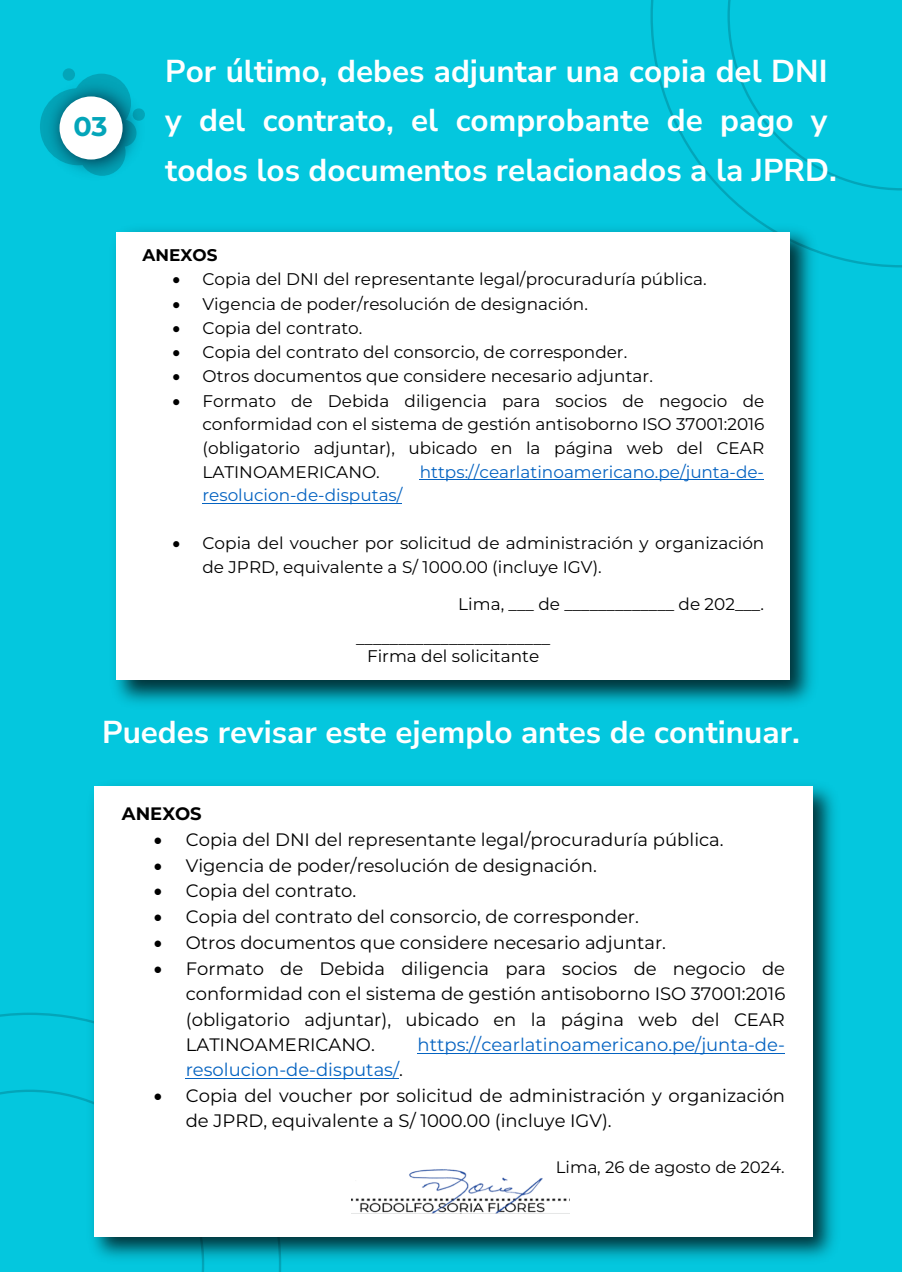
<style>
.page{position:relative;width:902px;height:1272px;background:#04c7de}
.page>*{position:absolute;margin:0;border:0;box-sizing:border-box;transform-origin:0 0}
.t1{font:200 31.5px/49.5px "Nunito Sans 12 pt";color:#fff}
.t2{font:700 27px "Montserrat";color:#03a5b9}
.t3{font:18px/25.2px "Montserrat";color:#000;text-align:justify}
.t4{font:18px "Montserrat";color:#0563c1}
.t5{font:700 18px "Montserrat";color:#000}
.t6{font:16.8px/23.5px "Montserrat";color:#000;text-align:justify}
.t7{font:16.8px "Montserrat";color:#0563c1}
.t8{font:700 16.8px "Montserrat";color:#000}
.t9{font:16.8px "Symbol";color:#000}
.t10{font:16.5px "Montserrat";color:#000}
.s1{color:#000}
</style>
<div class="page">
<svg style="left:650px;top:0;width:252px;height:267px"></svg>
<svg style="left:0;top:1013px;width:281px;height:259px"></svg>
<img style="left:82px;top:785px;width:753px;height:484px">
<div style="left:94px;top:786px;width:718px;height:450px;background:#fff"></div>
<div style="left:63px;top:68px;width:12px;height:13px;background:#03a5b9;border-radius:50%"></div>
<img style="left:40px;top:72px;width:105px;height:104px">
<div style="left:60px;top:96px;width:63px;height:63px;background:#fff;border-radius:50%"></div>
<img style="left:115px;top:219px;width:708px;height:485px">
<div style="left:116px;top:232px;width:674px;height:447px;background:#fff"></div>
<hr style="left:420px;top:479px;width:344px;height:1px;background:#0563c1">
<hr style="left:202px;top:503px;width:200px;height:1px;background:#0563c1">
<img style="left:352px;top:1169px;width:218px;height:44px">
<hr style="left:417px;top:1053px;width:368px;height:1px;background:#0563c1">
<hr style="left:186px;top:1078px;width:213px;height:1px;background:#0563c1">
<h2 class="t2" style="left:73px;top:107px;width:36px">03</h2>
<h1 class="t1" style="left:165px;top:45px;width:673px">Por último, debes adjuntar una copia del DNI y del contrato, el comprobante de pago y todos los documentos relacionados a la JPRD.</h1>
<p class="t8" style="left:143px;top:243px;width:76px">ANEXOS</p>
<p class="t6" style="left:173px;top:267px;width:536px">• Copia del DNI del representante legal/procuraduría pública.</p>
<p class="t6" style="left:173px;top:291px;width:417px">• Vigencia de poder/resolución de designación.</p>
<p class="t6" style="left:173px;top:315px;width:191px">• Copia del contrato.</p>
<p class="t6" style="left:173px;top:340px;width:456px">• Copia del contrato del consorcio, de corresponder.</p>
<p class="t6" style="left:173px;top:364px;width:482px">• Otros documentos que considere necesario adjuntar.</p>
<p class="t6" style="left:202px;top:388px;width:563px;text-indent:-30px">• Formato de Debida diligencia para socios de negocio de conformidad con el sistema de gestión antisoborno ISO 37001:2016 (obligatorio adjuntar), ubicado en la página web del CEAR LATINOAMERICANO.</p>
<p class="t7" style="left:420px;top:460px;width:346px">https://cearlatinoamericano.pe/junta-de-</p>
<p class="t9" style="left:173px;top:532px;width:9px">•</p>
<p class="t7" style="left:202px;top:484px;width:202px">resolucion-de-disputas/</p>
<p class="t6" style="left:202px;top:531px;width:563px">Copia del voucher por solicitud de administración y organización</p>
<p class="t6" style="left:202px;top:555px;width:401px">de JPRD, equivalente a S/ 1000.00 (incluye IGV).</p>
<p class="t6" style="left:458px;top:591px;width:307px">Lima, ___ de _____________ de 202___.</p>
<p class="t6" style="left:356px;top:628px;width:196px;line-height:17.9px;text-align:center">_______________________<br>Firma del solicitante</p>
<h1 class="t1" style="left:102px;top:706px;width:699px">Puedes revisar este ejemplo antes de continuar.</h1>
<p class="t5" style="left:122px;top:800px;width:81px">ANEXOS</p>
<p class="t3" style="left:154px;top:826px;width:571px">• Copia del DNI del representante legal/procuraduría pública.</p>
<p class="t3" style="left:154px;top:852px;width:444px">• Vigencia de poder/resolución de designación.</p>
<p class="t3" style="left:154px;top:878px;width:204px">• Copia del contrato.</p>
<p class="t3" style="left:154px;top:904px;width:486px">• Copia del contrato del consorcio, de corresponder.</p>
<p class="t3" style="left:154px;top:930px;width:514px">• Otros documentos que considere necesario adjuntar.</p>
<p class="t3" style="left:186px;top:955px;width:601px;text-indent:-32px">• Formato de Debida diligencia para socios de negocio de conformidad con el sistema de gestión antisoborno ISO 37001:2016 (obligatorio adjuntar), ubicado en la página web del CEAR LATINOAMERICANO.</p>
<p class="t4" style="left:417px;top:1032px;width:369px">https://cearlatinoamericano.pe/junta-de-</p>
<p class="t4" style="left:186px;top:1057px;width:219px">resolucion-de-disputas/<span class="s1">.</span></p>
<p class="t3" style="left:186px;top:1082px;width:601px;text-indent:-32px">• Copia del voucher por solicitud de administración y organización de JPRD, equivalente a S/ 1000.00 (incluye IGV).</p>
<p class="t10" style="left:556px;top:1156px;width:230px">Lima, 26 de agosto de 2024.</p>
</div>
